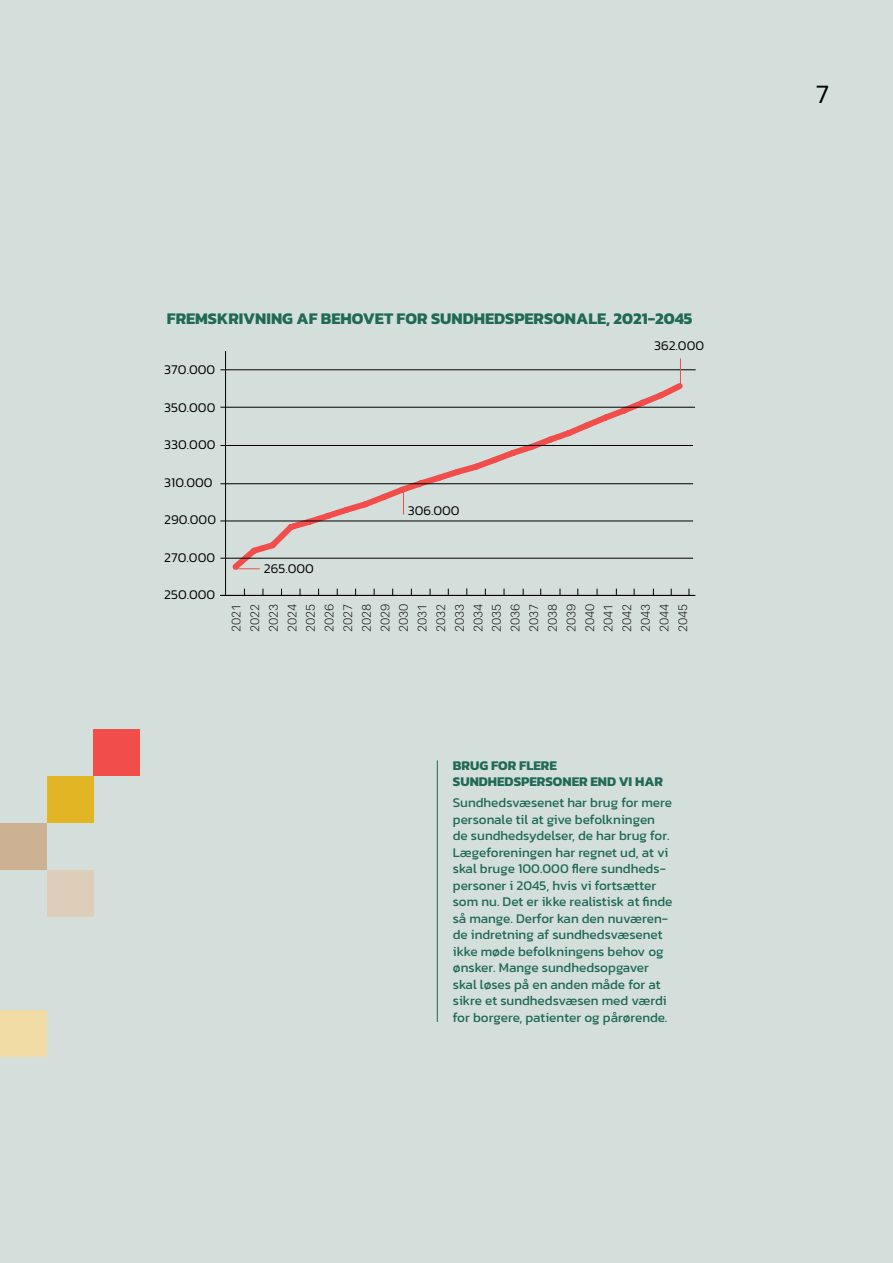
<style>
.page{position:relative;width:893px;height:1263px;background:#d4dfdb}
.page>*{position:absolute;margin:0;border:0;box-sizing:border-box;transform-origin:0 0}
.t1{font:300 27px "Kanit";color:#000}
.t2{font:700 16.5px "Kanit";color:#206957}
.t3{font:13.5px/16.5px "Kanit";color:#206957}
.t4{font:300 13.5px "Kanit";color:#000}
.t5{font:700 13.5px/16.5px "Kanit";color:#206957}
.t6{font:300 12px/18.6px "Graphik";color:#000;text-align:justify}
</style>
<div class="page">
<svg style="left:227px;top:383px;width:461px;height:187px"></svg>
<hr style="left:225px;top:351px;width:1px;height:245px;background:#000">
<hr style="left:220px;top:407px;width:475px;height:1px;background:#000">
<hr style="left:220px;top:369px;width:476px;height:1px;background:#000">
<hr style="left:220px;top:445px;width:473px;height:1px;background:#000">
<hr style="left:220px;top:483px;width:473px;height:1px;background:#000">
<hr style="left:220px;top:521px;width:473px;height:1px;background:#000">
<hr style="left:220px;top:558px;width:473px;height:1px;background:#000">
<hr style="left:220px;top:595px;width:475px;height:1px;background:#000">
<svg style="left:680px;top:358px;width:1px;height:27px"></svg>
<svg style="left:403px;top:488px;width:1px;height:26px"></svg>
<svg style="left:233px;top:568px;width:27px;height:1px"></svg>
<hr style="left:437px;top:760px;width:1px;height:262px;background:#206957">
<div style="left:94px;top:729px;width:46px;height:47px;background:#f04d4b"></div>
<div style="left:0;top:823px;width:47px;height:47px;background:#cdb193"></div>
<div style="left:0;top:1010px;width:47px;height:47px;background:#f2dca5"></div>
<div style="left:47px;top:776px;width:47px;height:47px;background:#e2b524"></div>
<div style="left:47px;top:870px;width:47px;height:46px;background:#decdb9"></div>
<p class="t2" style="left:167px;top:306px;width:527px">FREMSKRIVNING AF BEHOVET FOR SUNDHEDSPERSONALE, 2021-2045</p>
<p class="t4" style="left:164px;top:360px;width:52px">370.000</p>
<p class="t4" style="left:164px;top:397px;width:53px">350.000</p>
<p class="t4" style="left:164px;top:435px;width:53px">330.000</p>
<p class="t4" style="left:164px;top:472px;width:50px">310.000</p>
<p class="t4" style="left:164px;top:510px;width:53px">290.000</p>
<p class="t4" style="left:164px;top:547px;width:52px">270.000</p>
<p class="t4" style="left:164px;top:585px;width:53px">250.000</p>
<p class="t4" style="left:264px;top:559px;width:51px">265.000</p>
<p class="t4" style="left:408px;top:501px;width:53px">306.000</p>
<p class="t4" style="left:654px;top:336px;width:52px">362.000</p>
<p class="t6" style="left:226px;top:632px;width:30px;rotate:-90deg">2021<br>2022<br>2023<br>2024<br>2025<br>2026<br>2027<br>2028<br>2029<br>2030<br>2031<br>2032<br>2033<br>2034<br>2035<br>2036<br>2037<br>2038<br>2039<br>2040<br>2041<br>2042<br>2043<br>2044<br>2045</p>
<p class="t5" style="left:453px;top:756px;width:212px">BRUG FOR FLERE<br>SUNDHEDSPERSONER END VI HAR</p>
<p class="t3" style="left:453px;top:794px;width:221px">Sundhedsvæsenet har brug for mere personale til at give befolkningen de sundhedsydelser, de har brug for.<br>Lægeforeningen har regnet ud, at vi skal bruge 100.000 flere sundheds&shy;personer i 2045, hvis vi fortsætter som nu. Det er ikke realistisk at finde så mange. Derfor kan den nuværen&shy;de indretning af sundhedsvæsenet ikke møde befolkningens behov og ønsker. Mange sundhedsopgaver skal løses på en anden måde for at sikre et sundhedsvæsen med værdi for borgere, patienter og pårørende.</p>
<h1 class="t1" style="left:816px;top:75px;width:15px">7</h1>
</div>
